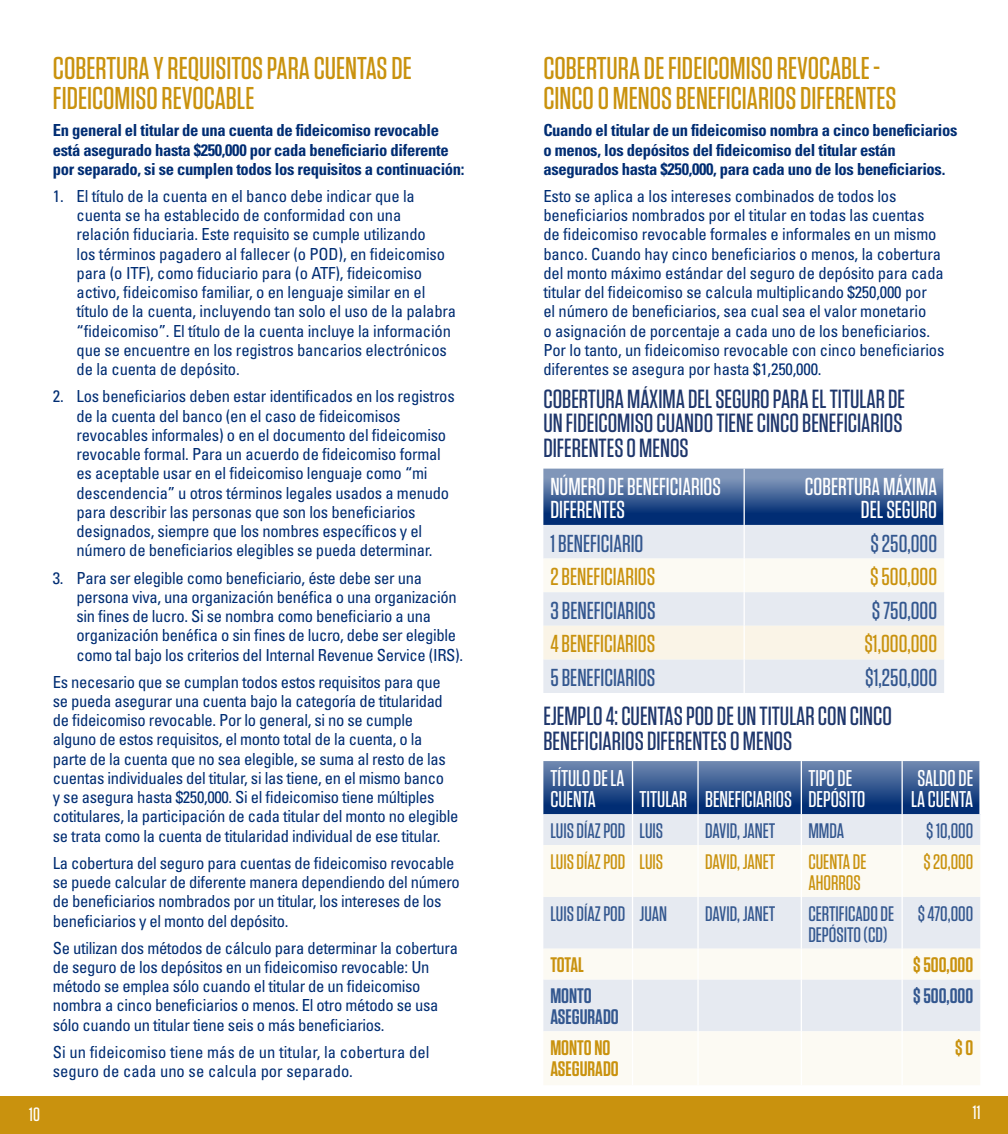
<style>
.page{position:relative;width:1008px;height:1134px;background:#fff}
.page>*{position:absolute;margin:0;border:0;box-sizing:border-box;transform-origin:0 0}
.t1{font:500 31.5px/29.8px "Tungsten";color:#c9920e}
.t2{font:500 26.25px/24.5px "Tungsten";color:#1f376c;text-align:justify}
.t3{font:500 24.5px "Tungsten";color:#33578f}
.t4{font:500 24.5px/22.8px "Tungsten";color:#fff}
.t5{font:500 24.5px "Tungsten";color:#c9920e}
.t6{font:500 22.75px/21px "Tungsten";color:#fff}
.t7{font:500 21px/21px "Tungsten";color:#33578f}
.t8{font:500 21px/21px "Tungsten";color:#c9920e}
.t9{font:600 21px/21px "Tungsten";color:#c9920e}
.t10{font:600 21px/21px "Tungsten";color:#33578f}
.t11{font:500 19.25px "Tungsten";color:#fff}
.t12{font:condensed 16.62px/19.2px "Univers";letter-spacing:-.015em;color:#002d73}
.t13{font:700 condensed 16.62px/19.2px "Univers";letter-spacing:-.02em;color:#002d73}
</style>
<div class="page">
<div style="left:0;top:1096px;width:1008px;height:38px;background:#c9920e"></div>
<svg style="left:543px;top:469px;width:400px;height:56px;background:#3f6196"></svg>
<div style="left:543px;top:525px;width:401px;height:168px;background:#e6eaf1"></div>
<div style="left:543px;top:559px;width:401px;height:33px;background:#fcfaf3"></div>
<div style="left:543px;top:626px;width:401px;height:33px;background:#faf4e7"></div>
<hr style="left:744px;top:469px;width:1px;height:56px;background:#fff">
<hr style="left:744px;top:525px;width:1px;height:34px;background:#fff">
<hr style="left:744px;top:559px;width:1px;height:33px;background:#fff">
<hr style="left:744px;top:592px;width:1px;height:34px;background:#fff">
<hr style="left:744px;top:626px;width:1px;height:33px;background:#fff">
<hr style="left:744px;top:659px;width:1px;height:34px;background:#fff">
<svg style="left:543px;top:761px;width:436px;height:53px;background:#32568e"></svg>
<div style="left:543px;top:814px;width:437px;height:31px;background:#e6eaf1"></div>
<svg style="left:543px;top:845px;width:437px;height:240px;fill:#fcfaf3"></svg>
<hr style="left:632px;top:761px;width:1px;height:53px;background:#fff">
<hr style="left:697px;top:761px;width:2px;height:53px;background:#fff">
<hr style="left:801px;top:761px;width:1px;height:53px;background:#fff">
<hr style="left:902px;top:761px;width:1px;height:53px;background:#fff">
<hr style="left:632px;top:814px;width:1px;height:31px;background:#fff">
<hr style="left:697px;top:814px;width:2px;height:31px;background:#fff">
<hr style="left:801px;top:814px;width:1px;height:31px;background:#fff">
<hr style="left:902px;top:814px;width:1px;height:31px;background:#fff">
<hr style="left:632px;top:845px;width:1px;height:52px;background:#fff">
<hr style="left:697px;top:845px;width:2px;height:52px;background:#fff">
<hr style="left:801px;top:845px;width:1px;height:52px;background:#fff">
<hr style="left:902px;top:845px;width:1px;height:52px;background:#fff">
<hr style="left:632px;top:897px;width:1px;height:52px;background:#fff">
<hr style="left:697px;top:897px;width:2px;height:52px;background:#fff">
<hr style="left:801px;top:897px;width:1px;height:52px;background:#fff">
<hr style="left:902px;top:897px;width:1px;height:52px;background:#fff">
<hr style="left:632px;top:949px;width:1px;height:30px;background:#fff">
<hr style="left:697px;top:949px;width:2px;height:30px;background:#fff">
<hr style="left:801px;top:949px;width:1px;height:30px;background:#fff">
<hr style="left:902px;top:949px;width:1px;height:30px;background:#fff">
<hr style="left:632px;top:979px;width:1px;height:52px;background:#fff">
<hr style="left:697px;top:979px;width:2px;height:52px;background:#fff">
<hr style="left:801px;top:979px;width:1px;height:52px;background:#fff">
<hr style="left:902px;top:979px;width:1px;height:52px;background:#fff">
<hr style="left:632px;top:1031px;width:1px;height:54px;background:#fff">
<hr style="left:697px;top:1031px;width:2px;height:54px;background:#fff">
<hr style="left:801px;top:1031px;width:1px;height:54px;background:#fff">
<hr style="left:902px;top:1031px;width:1px;height:54px;background:#fff">
<h1 class="t1" style="left:53px;top:54px;width:360px">COBERTURA Y REQUISITOS PARA CUENTAS DE<br>FIDEICOMISO REVOCABLE</h1>
<p class="t13" style="left:53px;top:121px;width:413px">En general el titular de una cuenta de fideicomiso revocable está asegurado hasta $250,000 por cada beneficiario diferente por separado, si se cumplen todos los requisitos a continuación:</p>
<p class="t12" style="left:77px;top:186px;width:381px;text-indent:-24px">1. El título de la cuenta en el banco debe indicar que la cuenta se ha establecido de conformidad con una relación fiduciaria. Este requisito se cumple utilizando<br>los términos pagadero al fallecer (o POD), en fideicomiso para (o ITF), como fiduciario para (o ATF), fideicomiso activo, fideicomiso familiar, o en lenguaje similar en el título de la cuenta, incluyendo tan solo el uso de la palabra “fideicomiso”. El título de la cuenta incluye la información que se encuentre en los registros bancarios electrónicos de la cuenta de depósito.</p>
<p class="t12" style="left:77px;top:386px;width:380px;text-indent:-24px">2. Los beneficiarios deben estar identificados en los registros de la cuenta del banco (en el caso de fideicomisos revocables informales) o en el documento del fideicomiso revocable formal. Para un acuerdo de fideicomiso formal es aceptable usar en el fideicomiso lenguaje como “mi descendencia” u otros términos legales usados a menudo para describir las personas que son los beneficiarios designados, siempre que los nombres específicos y el número de beneficiarios elegibles se pueda determinar.</p>
<p class="t12" style="left:77px;top:568px;width:388px;text-indent:-24px">3. Para ser elegible como beneficiario, éste debe ser una persona viva, una organización benéfica o una organización sin fines de lucro. Si se nombra como beneficiario a una organización benéfica o sin fines de lucro, debe ser elegible como tal bajo los criterios del Internal Revenue Service (IRS).</p>
<p class="t12" style="left:53px;top:672px;width:407px">Es necesario que se cumplan todos estos requisitos para que se pueda asegurar una cuenta bajo la categoría de titularidad de fideicomiso revocable. Por lo general, si no se cumple alguno de estos requisitos, el monto total de la cuenta, o la parte de la cuenta que no sea elegible, se suma al resto de las cuentas individuales del titular, si las tiene, en el mismo banco<br>y se asegura hasta $250,000. Si el fideicomiso tiene múltiples cotitulares, la participación de cada titular del monto no elegible se trata como la cuenta de titularidad individual de ese titular.</p>
<p class="t12" style="left:53px;top:853px;width:409px">La cobertura del seguro para cuentas de fideicomiso revocable se puede calcular de diferente manera dependiendo del número de beneficiarios nombrados por un titular, los intereses de los beneficiarios y el monto del depósito.</p>
<p class="t12" style="left:53px;top:938px;width:407px">Se utilizan dos métodos de cálculo para determinar la cobertura de seguro de los depósitos en un fideicomiso revocable: Un método se emplea sólo cuando el titular de un fideicomiso nombra a cinco beneficiarios o menos. El otro método se usa sólo cuando un titular tiene seis o más beneficiarios.</p>
<p class="t12" style="left:53px;top:1042px;width:378px">Si un fideicomiso tiene más de un titular, la cobertura del seguro de cada uno se calcula por separado.</p>
<h1 class="t1" style="left:543px;top:54px;width:355px">COBERTURA DE FIDEICOMISO REVOCABLE -<br>CINCO O MENOS BENEFICIARIOS DIFERENTES</h1>
<p class="t13" style="left:543px;top:121px;width:416px">Cuando el titular de un fideicomiso nombra a cinco beneficiarios o menos, los depósitos del fideicomiso del titular están asegurados hasta $250,000, para cada uno de los beneficiarios.</p>
<p class="t12" style="left:543px;top:186px;width:403px">Esto se aplica a los intereses combinados de todos los beneficiarios nombrados por el titular en todas las cuentas de fideicomiso revocable formales e informales en un mismo banco. Cuando hay cinco beneficiarios o menos, la cobertura del monto máximo estándar del seguro de depósito para cada titular del fideicomiso se calcula multiplicando $250,000 por<br>el número de beneficiarios, sea cual sea el valor monetario<br>o asignación de porcentaje a cada uno de los beneficiarios.<br>Por lo tanto, un fideicomiso revocable con cinco beneficiarios diferentes se asegura por hasta $1,250,000.</p>
<h2 class="t2" style="left:543px;top:387px;width:363px">COBERTURA MÁXIMA DEL SEGURO PARA EL TITULAR DE UN FIDEICOMISO CUANDO TIENE CINCO BENEFICIARIOS DIFERENTES O MENOS</h2>
<h3 class="t4" style="left:550px;top:476px;width:172px">NÚMERO DE BENEFICIARIOS<br>DIFERENTES</h3>
<h3 class="t4" style="left:805px;top:476px;width:134px;text-align:right">COBERTURA MÁXIMA<br>DEL SEGURO</h3>
<h3 class="t3" style="left:550px;top:530px;width:95px">1 BENEFICIARIO</h3>
<h3 class="t3" style="left:871px;top:530px;width:68px">$ 250,000</h3>
<h3 class="t5" style="left:550px;top:564px;width:107px">2 BENEFICIARIOS</h3>
<h3 class="t5" style="left:870px;top:564px;width:69px">$ 500,000</h3>
<h3 class="t3" style="left:550px;top:597px;width:107px">3 BENEFICIARIOS</h3>
<h3 class="t3" style="left:872px;top:597px;width:67px">$ 750,000</h3>
<h3 class="t5" style="left:550px;top:631px;width:106px">4 BENEFICIARIOS</h3>
<h3 class="t5" style="left:864px;top:631px;width:74px">$1,000,000</h3>
<h3 class="t3" style="left:550px;top:665px;width:107px">5 BENEFICIARIOS</h3>
<h3 class="t3" style="left:865px;top:665px;width:73px">$1,250,000</h3>
<h2 class="t2" style="left:543px;top:704px;width:350px">EJEMPLO 4: CUENTAS POD DE UN TITULAR CON CINCO<br>BENEFICIARIOS DIFERENTES O MENOS</h2>
<h3 class="t6" style="left:550px;top:768px;width:76px">TÍTULO DE LA<br>CUENTA</h3>
<h3 class="t6" style="left:808px;top:768px;width:59px">TIPO DE<br>DEPÓSITO</h3>
<h3 class="t6" style="left:911px;top:768px;width:64px">SALDO DE<br>LA CUENTA</h3>
<h3 class="t6" style="left:640px;top:789px;width:154px">TITULAR BENEFICIARIOS</h3>
<p class="t7" style="left:550px;top:821px;width:114px">LUIS DÍAZ POD LUIS</p>
<p class="t7" style="left:705px;top:821px;width:72px">DAVID, JANET</p>
<p class="t7" style="left:808px;top:821px;width:37px">MMDA</p>
<p class="t7" style="left:926px;top:821px;width:48px">$ 10,000</p>
<p class="t8" style="left:550px;top:851px;width:114px">LUIS DÍAZ POD LUIS</p>
<p class="t8" style="left:705px;top:851px;width:72px">DAVID, JANET</p>
<p class="t8" style="left:808px;top:851px;width:60px">CUENTA DE<br>AHORROS</p>
<p class="t8" style="left:923px;top:851px;width:51px">$ 20,000</p>
<p class="t7" style="left:550px;top:903px;width:118px">LUIS DÍAZ POD JUAN</p>
<p class="t7" style="left:705px;top:903px;width:72px">DAVID, JANET</p>
<p class="t7" style="left:808px;top:903px;width:87px">CERTIFICADO DE<br>DEPÓSITO (CD)</p>
<p class="t7" style="left:918px;top:903px;width:57px">$ 470,000</p>
<p class="t9" style="left:550px;top:955px;width:35px">TOTAL</p>
<p class="t9" style="left:913px;top:955px;width:62px">$ 500,000</p>
<p class="t10" style="left:550px;top:986px;width:70px">MONTO<br>ASEGURADO</p>
<p class="t10" style="left:913px;top:986px;width:62px">$ 500,000</p>
<p class="t9" style="left:550px;top:1038px;width:70px">MONTO NO<br>ASEGURADO</p>
<p class="t9" style="left:955px;top:1038px;width:20px">$ 0</p>
<p class="t11" style="left:29px;top:1104px;width:12px">10</p>
<p class="t11" style="left:973px;top:1102px;width:9px">11</p>
</div>
